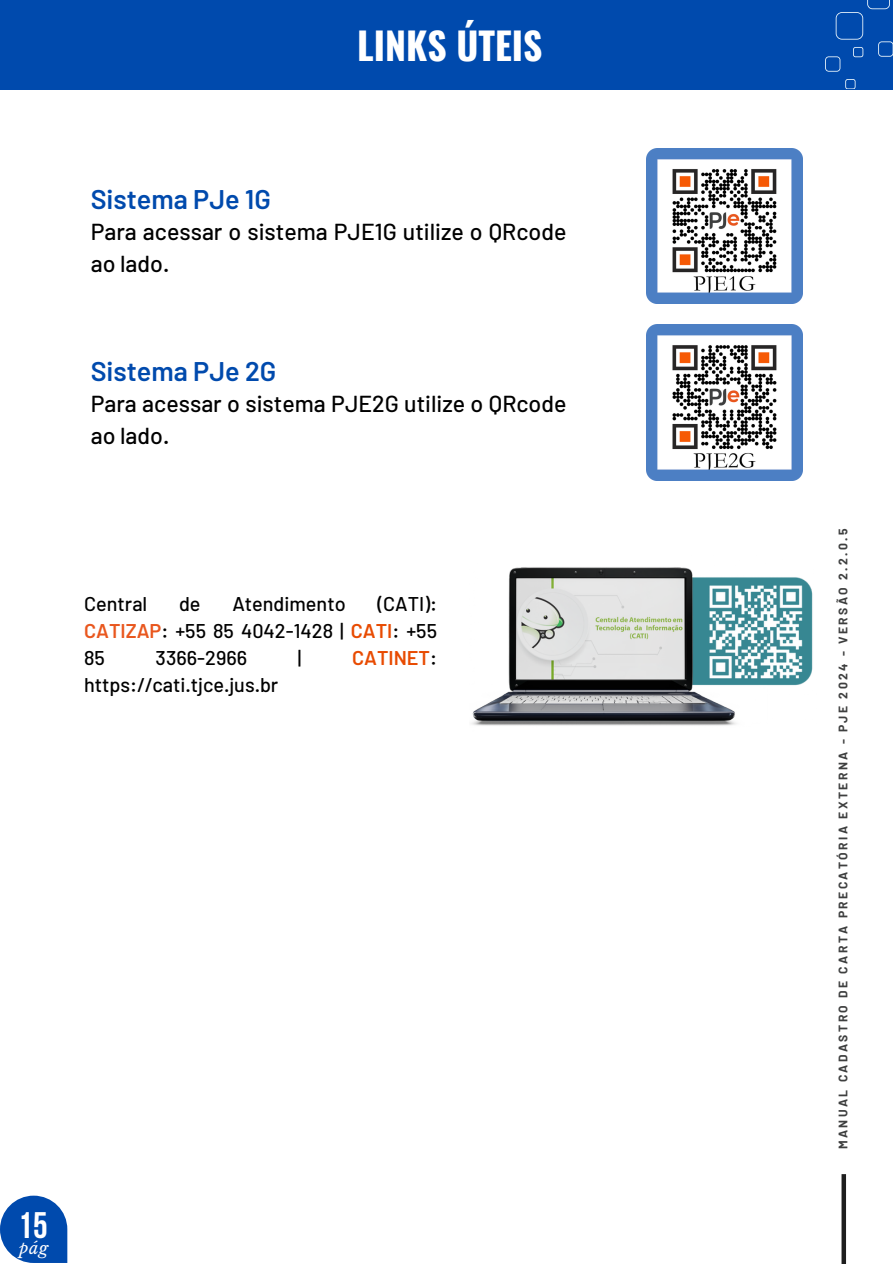
<style>
.page{position:relative;width:893px;height:1264px;background:#fff}
.page>*{position:absolute;margin:0;border:0;box-sizing:border-box;transform-origin:0 0}
.t1{font:700 37.5px "Oswald";color:#fff}
.t2{font:700 36.75px "Bebas Neue";color:#fff}
.t3{font:600 27px "Barlow";color:#004aad}
.t4{font:500 23.1px/31.8px "Barlow";color:#000}
.t5{font:500 19.8px/27px "Barlow";color:#000;text-align:justify}
.t6{font:600 19.8px "Barlow";color:#e84b02}
.t7{font:italic 16.5px "Libre Baskerville";color:#fff}
.t8{font:700 12.15px "Barlow";letter-spacing:.2em;color:#3e3f3f}
.s1{font-weight:600;color:#e9571e}
.s2{font-weight:600;color:#e84b02}
.s3{font-weight:500;color:#000}
</style>
<div class="page">
<div style="left:841px;top:1174px;width:5px;height:89px;background:#1e1e1e"></div>
<svg style="left:0;top:1195px;width:67px;height:67px"></svg>
<img style="left:646px;top:324px;width:156px;height:156px">
<img style="left:647px;top:149px;width:155px;height:155px">
<div style="left:0;top:0;width:892px;height:89px;background:#004aad"></div>
<svg style="left:825px;top:0;width:67px;height:72px"></svg>
<svg style="left:845px;top:79px;width:10px;height:10px"></svg>
<img style="left:471px;top:567px;width:342px;height:159px">
<h1 class="t1" style="left:357px;top:16px;width:187px">LINKS ÚTEIS</h1>
<h3 class="t3" style="left:91px;top:182px;width:181px">Sistema PJe 1G</h3>
<p class="t4" style="left:91px;top:215px;width:477px">Para acessar o sistema PJE1G utilize o QRcode ao lado.</p>
<h3 class="t3" style="left:91px;top:354px;width:187px">Sistema PJe 2G</h3>
<p class="t4" style="left:91px;top:387px;width:477px">Para acessar o sistema PJE2G utilize o QRcode ao lado.</p>
<p class="t5" style="left:84px;top:589px;width:354px;text-indent:293px">(CATI):<br><span class="s1">CATIZAP</span>: +55 85 4042-1428 | <span class="s2">CATI</span>: +55<br>85</p>
<p class="t5" style="left:84px;top:589px;width:65px">Central</p>
<p class="t5" style="left:179px;top:589px;width:23px">de</p>
<p class="t5" style="left:232px;top:589px;width:115px">Atendimento</p>
<p class="t5" style="left:156px;top:643px;width:93px">3366-2966</p>
<p class="t5" style="left:298px;top:643px;width:5px">|</p>
<p class="t6" style="left:352px;top:645px;width:86px">CATINET<span class="s3">:</span></p>
<p class="t5" style="left:84px;top:670px;width:196px">https://cati.tjce.jus.br</p>
<h2 class="t2" style="left:18px;top:1210px;width:31px">15</h2>
<p class="t7" style="left:19px;top:1238px;width:31px">pág</p>
<p class="t8" style="left:835px;top:1149px;width:622px;rotate:-90deg">MANUAL CADASTRO DE CARTA PRECATÓRIA EXTERNA - PJE 2024 - VERSÃO 2.2.0.5</p>
</div>
